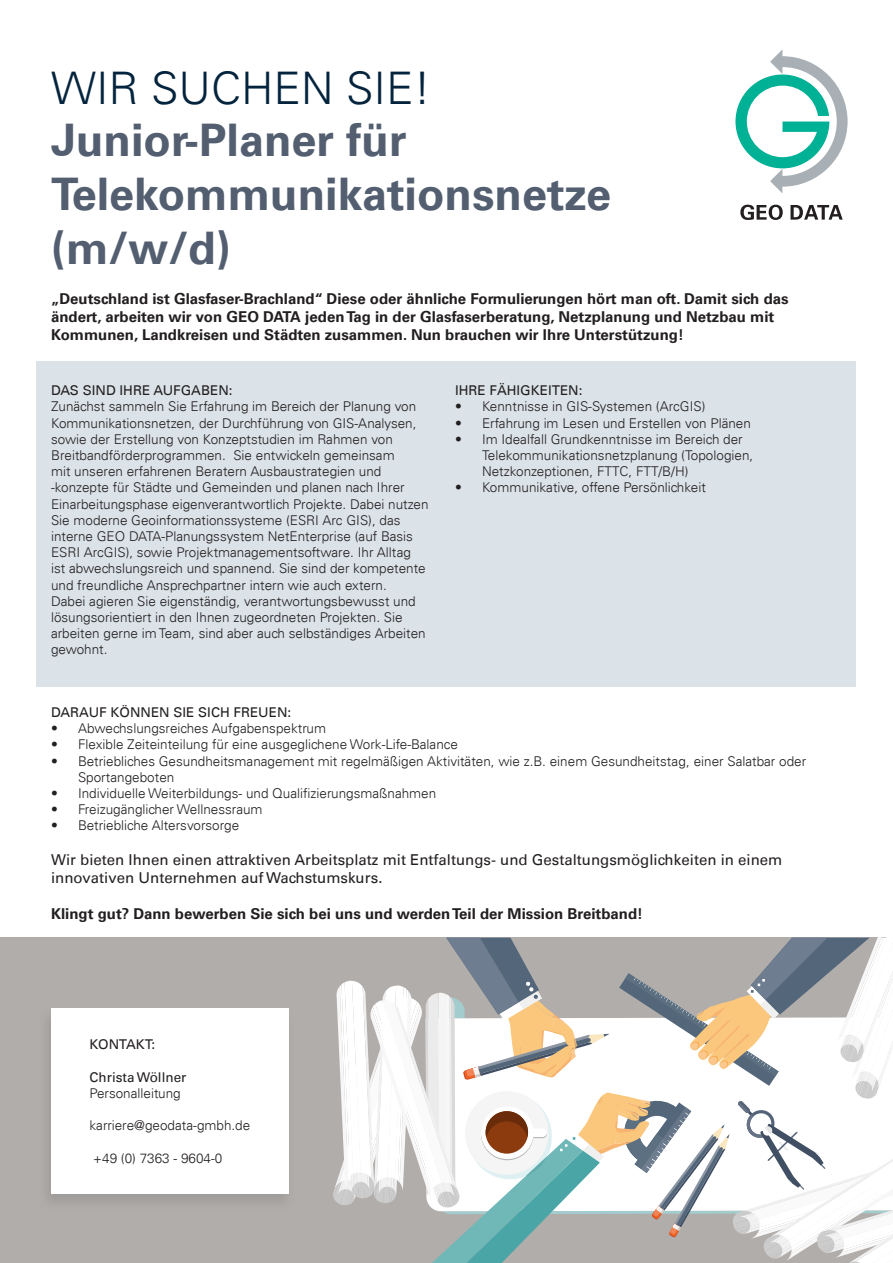
<style>
.page{position:relative;width:893px;height:1263px;background:#fff}
.page>*{position:absolute;margin:0;border:0;box-sizing:border-box;transform-origin:0 0}
.t1{font:700 45px "Univers LT";color:#535f70}
.t2{font:300 45px "Univers LT";color:#04243e}
.t3{font:700 15px/18px "Univers LT";color:#231f20}
.t4{font:15px/18px "Univers LT";color:#231f20}
.t5{font:300 13.5px/16.2px "Univers LT";color:#231f20}
.t6{font:13.5px "Univers LT";color:#231f20}
</style>
<div class="page">
<div style="left:0;top:938px;width:893px;height:325px;background:#b1adaa"></div>
<div style="left:37px;top:361px;width:819px;height:325px;background:#dbe3e8"></div>
<svg style="left:740px;top:205px;width:43px;height:15px"></svg>
<svg style="left:790px;top:205px;width:53px;height:15px"></svg>
<svg style="left:735px;top:49px;width:113px;height:144px"></svg>
<div style="left:39px;top:1008px;width:256px;height:203px;background:#aba8a5"></div>
<div style="left:51px;top:1009px;width:238px;height:185px;background:#fff"></div>
<svg style="left:333px;top:938px;width:560px;height:325px"></svg>
<p class="t2" style="left:51px;top:61px;width:382px">WIR SUCHEN SIE!</p>
<p class="t1" style="left:51px;top:113px;width:357px">Junior-Planer für</p>
<p class="t1" style="left:51px;top:167px;width:562px">Telekommunikationsnetze</p>
<p class="t1" style="left:51px;top:221px;width:181px">(m/w/d)</p>
<p class="t3" style="left:51px;top:290px;width:739px">„Deutschland ist Glasfaser-Brachland“ Diese oder ähnliche Formulierungen hört man oft. Damit sich das ändert, arbeiten wir von GEO DATA jeden Tag in der Glasfaserberatung, Netzplanung und Netzbau mit<br>Kommunen, Landkreisen und Städten zusammen. Nun brauchen wir Ihre Unterstützung!</p>
<p class="t6" style="left:455px;top:382px;width:129px">IHRE FÄHIGKEITEN:</p>
<p class="t5" style="left:455px;top:398px;width:252px">• Kenntnisse in GIS-Systemen (ArcGIS)</p>
<p class="t5" style="left:455px;top:415px;width:297px">• Erfahrung im Lesen und Erstellen von Plänen</p>
<p class="t5" style="left:482px;top:431px;width:273px;text-indent:-27px">• Im Idealfall Grundkenntnisse im Bereich der<br>Telekommunikationsnetzplanung (Topologien,<br>Netzkonzeptionen, FTTC, FTT/B/H)</p>
<p class="t5" style="left:455px;top:479px;width:252px">• Kommunikative, offene Persönlichkeit</p>
<p class="t6" style="left:51px;top:382px;width:183px">DAS SIND IHRE AUFGABEN:</p>
<p class="t5" style="left:51px;top:398px;width:379px">Zunächst sammeln Sie Erfahrung im Bereich der Planung von Kommunikationsnetzen, der Durchführung von GIS-Analysen, sowie der Erstellung von Konzeptstudien im Rahmen von Breitbandförderprogrammen. Sie entwickeln gemeinsam<br>mit unseren erfahrenen Beratern Ausbaustrategien und -konzepte für Städte und Gemeinden und planen nach Ihrer Einarbeitungsphase eigenverantwortlich Projekte. Dabei nutzen Sie moderne Geoinformationssysteme (ESRI Arc GIS), das interne GEO DATA-Planungssystem NetEnterprise (auf Basis ESRI ArcGIS), sowie Projektmanagementsoftware. Ihr Alltag ist abwechslungsreich und spannend. Sie sind der kompetente und freundliche Ansprechpartner intern wie auch extern.<br>Dabei agieren Sie eigenständig, verantwortungsbewusst und lösungsorientiert in den Ihnen zugeordneten Projekten. Sie arbeiten gerne im Team, sind aber auch selbständiges Arbeiten gewohnt.</p>
<p class="t6" style="left:51px;top:704px;width:242px">DARAUF KÖNNEN SIE SICH FREUEN:</p>
<p class="t5" style="left:51px;top:720px;width:276px">• Abwechslungsreiches Aufgabenspektrum</p>
<p class="t5" style="left:51px;top:736px;width:409px">• Flexible Zeiteinteilung für eine ausgeglichene Work-Life-Balance</p>
<p class="t5" style="left:78px;top:753px;width:730px;text-indent:-27px">• Betriebliches Gesundheitsmanagement mit regelmäßigen Aktivitäten, wie z.B. einem Gesundheitstag, einer Salatbar oder<br>Sportangeboten</p>
<p class="t5" style="left:51px;top:785px;width:387px">• Individuelle Weiterbildungs- und Qualifizierungsmaßnahmen</p>
<p class="t5" style="left:51px;top:801px;width:213px">• Freizugänglicher Wellnessraum</p>
<p class="t5" style="left:51px;top:817px;width:190px">• Betriebliche Altersvorsorge</p>
<p class="t4" style="left:51px;top:850px;width:733px">Wir bieten Ihnen einen attraktiven Arbeitsplatz mit Entfaltungs- und Gestaltungsmöglichkeiten in einem innovativen Unternehmen auf Wachstumskurs.</p>
<p class="t3" style="left:51px;top:904px;width:593px">Klingt gut? Dann bewerben Sie sich bei uns und werden Teil der Mission Breitband!</p>
<p class="t6" style="left:90px;top:1036px;width:67px">KONTAKT:</p>
<p class="t6" style="left:90px;top:1069px;width:98px">Christa Wöllner</p>
<p class="t5" style="left:90px;top:1085px;width:93px">Personalleitung</p>
<p class="t5" style="left:90px;top:1117px;width:162px">karriere@geodata-gmbh.de</p>
<p class="t5" style="left:93px;top:1150px;width:131px">+49 (0) 7363 - 9604-0</p>
</div>
